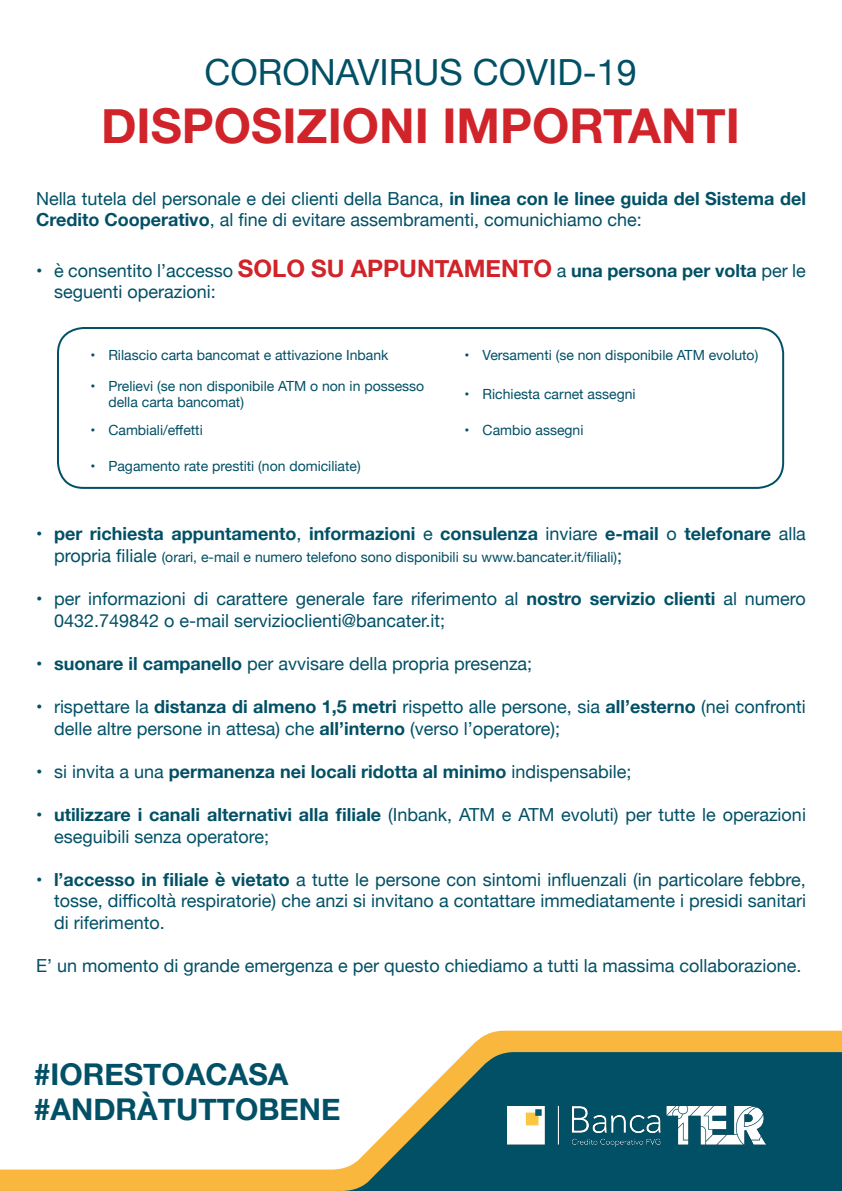
<style>
.page{position:relative;width:842px;height:1191px;background:#fff}
.page>*{position:absolute;margin:0;border:0;box-sizing:border-box;transform-origin:0 0}
.t1{font:700 48px "Helvetica Neue";color:#d1232a}
.t2{font:36px "Helvetica Neue";color:#025066}
.t3{font:700 30px "Helvetica Neue";color:#025066}
.t4{font:18px/21.6px "Helvetica Neue";color:#025066}
.t5{font:700 18px "Helvetica Neue";color:#025066}
.t6{font:14px/16.8px "Helvetica Neue";color:#025066}
.s1{font-weight:700}
.s2{font-weight:700;font-size:24px;color:#d1232a}
.s3{font-weight:400}
.s4{font-size:18px}
</style>
<div class="page">
<svg style="left:0;top:1030px;width:842px;height:161px"></svg>
<svg style="left:341px;top:1052px;width:501px;height:139px;background:#356e77"></svg>
<img style="left:507px;top:1106px;width:258px;height:40px">
<div style="left:57px;top:327px;width:727px;height:162px;border:2px solid #025066;border-radius:26px"></div>
<p class="t2" style="left:204px;top:47px;width:434px">CORONAVIRUS COVID-19</p>
<p class="t1" style="left:101px;top:88px;width:640px">DISPOSIZIONI IMPORTANTI</p>
<p class="t4" style="left:36px;top:188px;width:771px">Nella tutela del personale e dei clienti della Banca, <span class="s1">in linea con le linee guida del Sistema del<br>Credito Cooperativo</span>, al fine di evitare assembramenti, comunichiamo che:</p>
<p class="t4" style="left:54px;top:260px;width:753px;text-indent:-18px">• è consentito l’accesso <span class="s2">SOLO SU APPUNTAMENTO</span> a <span class="s1">una persona per volta</span> per le seguenti operazioni:</p>
<p class="t6" style="left:90px;top:348px;width:300px">• Rilascio carta bancomat e attivazione Inbank</p>
<p class="t6" style="left:465px;top:348px;width:295px">• Versamenti (se non disponibile ATM evoluto)</p>
<p class="t6" style="left:108px;top:378px;width:317px;text-indent:-18px">• Prelievi (se non disponibile ATM o non in possesso della carta bancomat)</p>
<p class="t6" style="left:465px;top:386px;width:172px">• Richiesta carnet assegni</p>
<p class="t6" style="left:90px;top:422px;width:114px">• Cambiali/effetti</p>
<p class="t6" style="left:465px;top:422px;width:120px">• Cambio assegni</p>
<p class="t6" style="left:90px;top:458px;width:272px">• Pagamento rate prestiti (non domiciliate)</p>
<p class="t5" style="left:36px;top:519px;width:771px">• per richiesta appuntamento<span class="s3">,</span> informazioni <span class="s3">e</span> consulenza <span class="s3">inviare</span> e-mail <span class="s3">o</span> telefonare <span class="s3">alla</span></p>
<p class="t6" style="left:54px;top:549px;width:570px"><span class="s4">propria filiale</span> (orari, e-mail e numero telefono sono disponibili su www.bancater.it/filiali)<span class="s4">;</span></p>
<p class="t4" style="left:54px;top:589px;width:753px;text-indent:-18px">• per informazioni di carattere generale fare riferimento al <span class="s1">nostro servizio clienti</span> al numero<br>0432.749842 o e-mail servizioclienti@bancater.it;</p>
<p class="t4" style="left:36px;top:653px;width:498px"><span class="s1">• suonare il campanello</span> per avvisare della propria presenza;</p>
<p class="t4" style="left:54px;top:697px;width:753px;text-indent:-18px">• rispettare la <span class="s1">distanza di almeno 1,5 metri</span> rispetto alle persone, sia <span class="s1">all’esterno</span> (nei confronti delle altre persone in attesa) che <span class="s1">all’interno</span> (verso l’operatore);</p>
<p class="t5" style="left:36px;top:757px;width:597px"><span class="s3">• si invita a una</span> permanenza nei locali ridotta al minimo <span class="s3">indispensabile;</span></p>
<p class="t4" style="left:54px;top:805px;width:753px;text-indent:-18px"><span class="s1">• utilizzare i canali alternativi alla filiale</span> (Inbank, ATM e ATM evoluti) per tutte le operazioni eseguibili senza operatore;</p>
<p class="t4" style="left:54px;top:869px;width:753px;text-align:justify;text-indent:-18px"><span class="s1">• l’accesso in filiale è vietato</span> a tutte le persone con sintomi influenzali (in particolare febbre, tosse, difficoltà respiratorie) che anzi si invitano a contattare immediatamente i presidi sanitari di riferimento.</p>
<p class="t4" style="left:36px;top:956px;width:767px">E’ un momento di grande emergenza e per questo chiediamo a tutti la massima collaborazione.</p>
<p class="t3" style="left:34px;top:1051px;width:256px">#IORESTOACASA</p>
<p class="t3" style="left:34px;top:1086px;width:308px">#ANDRÀTUTTOBENE</p>
</div>
